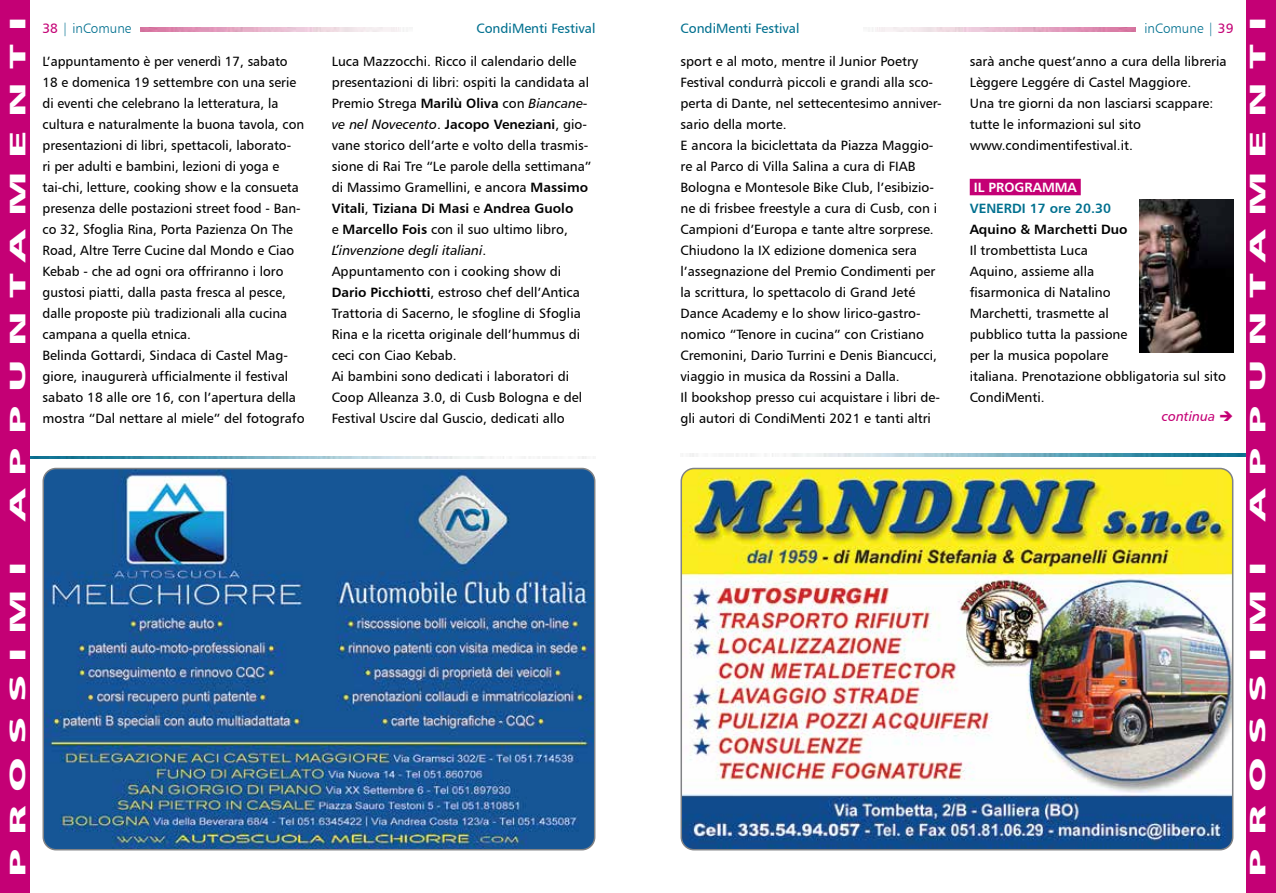
<style>
.page{position:relative;width:1276px;height:893px;background:#fff}
.page>*{position:absolute;margin:0;border:0;box-sizing:border-box;transform-origin:0 0}
.t1{font:22.5px "Humanist 777 BT Black B";letter-spacing:.3em;color:#fff;scale:2 1}
.t2{font:13.5px/21px "Humanist 777 BT Roman B";color:#000}
.t3{font:13.5px "Humanist 777 BT Bold B";color:#000}
.t4{font:13.5px "Humanist 777 BT Roman B";color:#00708f}
.t5{font:13.5px "Humanist 777 BT Italic B";color:#000}
.t6{font:13.5px "Humanist 777 BT Light B";color:#00708f}
.t7{font:13.5px "Humanist 777 BT Bold B";color:#00708f}
.t8{font:13.5px "Humanist 777 BT Bold B";color:#fff}
.t9{font:13.5px "Humanist 777 BT Italic B";color:#c40075}
.s1{font-family:"Humanist 777 BT Roman B";color:#c40075}
.s2{font-family:"Humanist 777 BT Bold B"}
.s3{font-family:"Humanist 777 BT Italic B"}
.s4{font-family:"Humanist 777 BT Roman B"}
</style>
<div class="page">
<img style="left:683px;top:468px;width:549px;height:382px">
<div style="left:680px;top:468px;width:553px;height:382px;border:2px solid #808285;border-radius:13px"></div>
<img style="left:689px;top:454px;width:557px;height:2px">
<img style="left:30px;top:456px;width:557px;height:2px">
<img style="left:43px;top:468px;width:552px;height:382px">
<div style="left:43px;top:468px;width:552px;height:382px;border:2px solid #808285;border-radius:13px"></div>
<div style="left:0;top:0;width:30px;height:893px;background:#c40075"></div>
<div style="left:1246px;top:0;width:30px;height:893px;background:#c40075"></div>
<div style="left:969px;top:179px;width:111px;height:16px;background:#c40075"></div>
<img style="left:1140px;top:200px;width:93px;height:153px">
<h1 class="t1" style="left:3px;top:521px;width:254px;rotate:-90deg">APPUNTAMENTI</h1>
<p class="t6" style="left:43px;top:20px;width:90px"><span class="s1">38</span> | inComune</p>
<p class="t4" style="left:476px;top:19px;width:120px">CondiMenti Festival</p>
<p class="t6" style="left:1144px;top:20px;width:90px">inComune | <span class="s1">39</span></p>
<p class="t4" style="left:680px;top:19px;width:120px">CondiMenti Festival</p>
<p class="t2" style="left:43px;top:50px;width:264px">L’appuntamento è per venerdì 17, sabato 18 e domenica 19 settembre con una serie di eventi che celebrano la letteratura, la cultura e naturalmente la buona tavola, con presentazioni di libri, spettacoli, laborato-<br>ri per adulti e bambini, lezioni di yoga e tai-chi, letture, cooking show e la consueta presenza delle postazioni street food - Ban&shy;co 32, Sfoglia Rina, Porta Pazienza On The Road, Altre Terre Cucine dal Mondo e Ciao Kebab - che ad ogni ora offriranno i loro gustosi piatti, dalla pasta fresca al pesce, dalle proposte più tradizionali alla cucina campana a quella etnica.<br>Belinda Gottardi, Sindaca di Castel Mag&shy;giore, inaugurerà ufficialmente il festival sabato 18 alle ore 16, con l’apertura della mostra “Dal nettare al miele” del fotografo</p>
<p class="t2" style="left:969px;top:50px;width:258px">sarà anche quest’anno a cura della libreria Lèggere Leggére di Castel Maggiore.<br>Una tre giorni da non lasciarsi scappare: tutte le informazioni sul sito www.condimentifestival.it.</p>
<p class="t2" style="left:332px;top:50px;width:259px">Luca Mazzocchi. Ricco il calendario delle presentazioni di libri: ospiti la candidata al<br>Premio Strega <span class="s2">Marilù Oliva</span> con <span class="s3">Biancane-</span></p>
<p class="t3" style="left:332px;top:115px;width:257px"><span class="s3">ve nel Novecento</span><span class="s4">.</span> Jacopo Veneziani<span class="s4">, gio-</span></p>
<p class="t2" style="left:332px;top:134px;width:261px">vane storico dell’arte e volto della trasmis&shy;sione di Rai Tre “Le parole della settimana” di Massimo Gramellini, e ancora <span class="s2">Massimo</span></p>
<p class="t3" style="left:332px;top:199px;width:243px">Vitali<span class="s4">,</span> Tiziana Di Masi <span class="s4">e</span> Andrea Guolo</p>
<p class="t2" style="left:332px;top:218px;width:238px">e <span class="s2">Marcello Fois</span> con il suo ultimo libro,</p>
<p class="t5" style="left:332px;top:241px;width:156px">L’invenzione degli italiani<span class="s4">.</span></p>
<p class="t2" style="left:332px;top:260px;width:252px">Appuntamento con i cooking show di <span class="s2">Dario Picchiotti</span>, estroso chef dell’Antica Trattoria di Sacerno, le sfogline di Sfoglia Rina e la ricetta originale dell’hummus di ceci con Ciao Kebab.<br>Ai bambini sono dedicati i laboratori di Coop Alleanza 3.0, di Cusb Bologna e del Festival Uscire dal Guscio, dedicati allo</p>
<p class="t2" style="left:680px;top:50px;width:263px">sport e al moto, mentre il Junior Poetry Festival condurrà piccoli e grandi alla sco&shy;perta di Dante, nel settecentesimo anniver&shy;sario della morte.<br>E ancora la biciclettata da Piazza Maggio&shy;re al Parco di Villa Salina a cura di FIAB Bologna e Montesole Bike Club, l’esibizio&shy;ne di frisbee freestyle a cura di Cusb, con i Campioni d’Europa e tante altre sorprese.<br>Chiudono la IX edizione domenica sera l’assegnazione del Premio Condimenti per la scrittura, lo spettacolo di Grand Jeté Dance Academy e lo show lirico-gastro&shy;nomico “Tenore in cucina” con Cristiano Cremonini, Dario Turrini e Denis Biancucci, viaggio in musica da Rossini a Dalla.<br>Il bookshop presso cui acquistare i libri de&shy;gli autori di CondiMenti 2021 e tanti altri</p>
<p class="t8" style="left:973px;top:178px;width:105px">IL PROGRAMMA</p>
<p class="t7" style="left:969px;top:199px;width:143px">VENERDI 17 ore 20.30</p>
<p class="t3" style="left:969px;top:220px;width:159px">Aquino &amp; Marchetti Duo</p>
<p class="t2" style="left:969px;top:239px;width:258px">Il trombettista Luca<br>Aquino, assieme alla<br>fisarmonica di Natalino<br>Marchetti, trasmette al<br>pubblico tutta la passione<br>per la musica popolare<br>italiana. Prenotazione obbligatoria sul sito<br>CondiMenti.</p>
<p class="t9" style="left:1162px;top:408px;width:73px">continua ➔</p>
<h1 class="t1" style="left:1243px;top:521px;width:254px;rotate:-90deg">APPUNTAMENTI</h1>
<h1 class="t1" style="left:3px;top:876px;width:159px;rotate:-90deg">PROSSIMI</h1>
<h1 class="t1" style="left:1243px;top:876px;width:159px;rotate:-90deg">PROSSIMI</h1>
</div>
